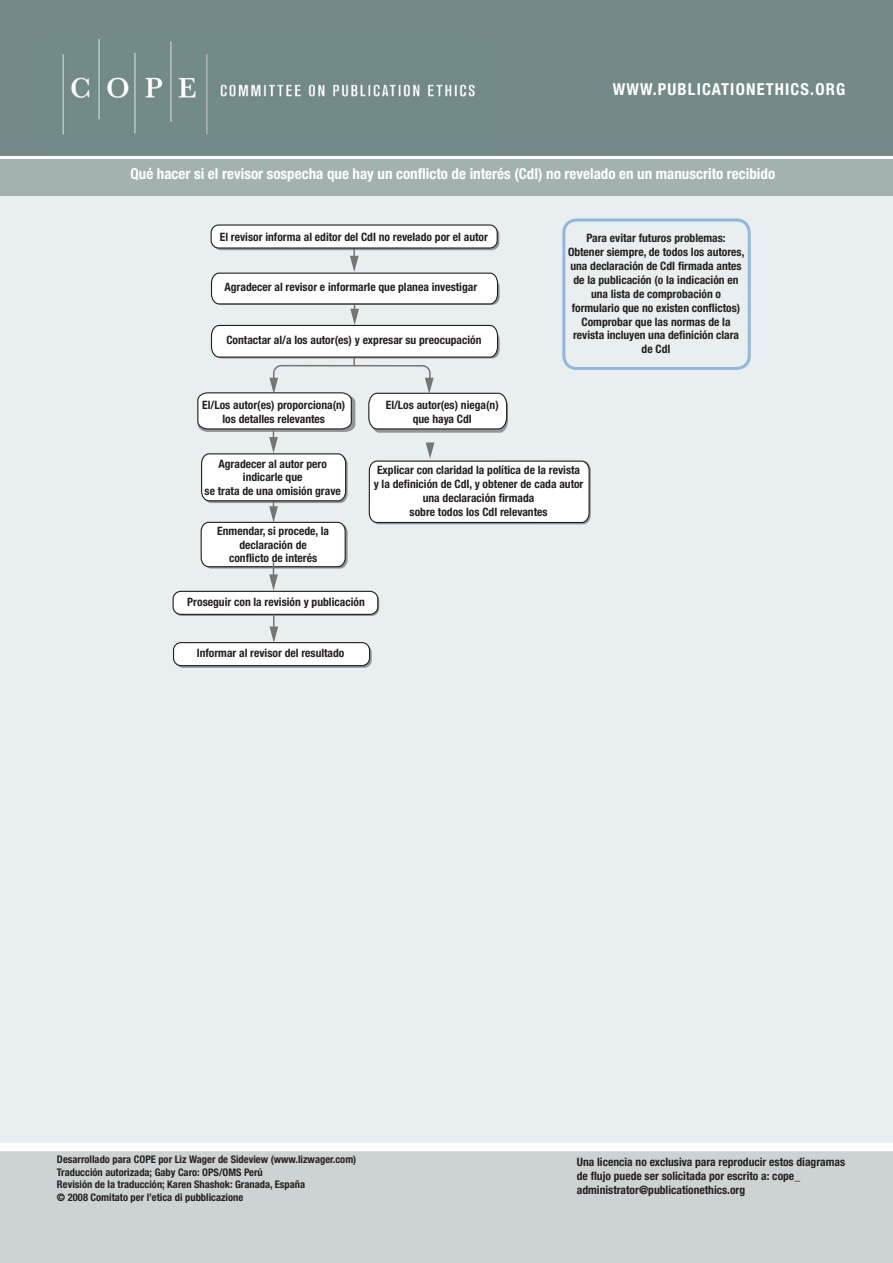
<style>
.page{position:relative;width:893px;height:1263px;background:#fff}
.page>*{position:absolute;margin:0;border:0;box-sizing:border-box;transform-origin:0 0}
.t1{font:700 condensed 16.5px "Helvetica Neue LT Std";letter-spacing:.07em;color:#fff}
.t2{font:700 condensed 15px "Helvetica Neue LT Std";color:#fff}
.t3{font:700 condensed 11.55px/13.8px "Helvetica Neue LT Std";color:#231f20;text-align:center}
.t4{font:700 condensed 10.5px "Helvetica Neue LT Std";color:#231f20}
</style>
<div class="page">
<div style="left:0;top:195px;width:893px;height:948px;background:#e9efee"></div>
<div style="left:0;top:0;width:893px;height:155px;background:#738a88"></div>
<div style="left:0;top:159px;width:893px;height:37px;background:#a2b2b0"></div>
<div style="left:0;top:1151px;width:893px;height:112px;background:#cdd3d2"></div>
<div style="left:211px;top:225px;width:286px;height:23px;background:#fff;border-radius:8px"></div>
<div style="left:211px;top:224px;width:287px;height:25px;border:1px solid #231f20;border-radius:8px"></div>
<svg style="left:176px;top:645px;width:196px;height:23px"></svg>
<svg style="left:174px;top:593px;width:205px;height:23px"></svg>
<div style="left:173px;top:591px;width:205px;height:23px;background:#fff;border-radius:8px"></div>
<div style="left:173px;top:591px;width:205px;height:24px;border:1px solid #231f20;border-radius:8px"></div>
<div style="left:174px;top:643px;width:196px;height:23px;background:#fff;border-radius:8px"></div>
<div style="left:173px;top:642px;width:197px;height:24px;border:1px solid #231f20;border-radius:8px"></div>
<svg style="left:269px;top:614px;width:9px;height:29px"></svg>
<svg style="left:197px;top:248px;width:394px;height:356px"></svg>
<div style="left:562px;top:218px;width:189px;height:152px;border:3px solid #92b6e0;border-radius:13px"></div>
<img style="left:62px;top:38px;width:413px;height:97px">
<p class="t1" style="left:613px;top:80px;width:234px">WWW.PUBLICATIONETHICS.ORG</p>
<p class="t2" style="left:131px;top:164px;width:646px">Qué hacer si el revisor sospecha que hay un conflicto de interés (CdI) no revelado en un manuscrito recibido</p>
<p class="t3" style="left:220px;top:230px;width:270px">El revisor informa al editor del CdI no revelado por el autor</p>
<p class="t3" style="left:224px;top:280px;width:254px">Agradecer al revisor e informarle que planea investigar</p>
<p class="t3" style="left:226px;top:333px;width:257px">Contactar al/a los autor(es) y expresar su preocupación</p>
<p class="t3" style="left:586px;top:231px;width:141px">Para evitar futuros problemas:</p>
<p class="t3" style="left:568px;top:245px;width:178px">Obtener siempre, de todos los autores,</p>
<p class="t3" style="left:570px;top:259px;width:173px">una declaración de CdI firmada antes</p>
<p class="t3" style="left:573px;top:273px;width:167px">de la publicación (o la indicación en</p>
<p class="t3" style="left:572px;top:287px;width:170px">una lista de comprobación o formulario que no existen conflictos)</p>
<p class="t3" style="left:581px;top:314px;width:151px">Comprobar que las normas de la</p>
<p class="t3" style="left:573px;top:328px;width:168px">revista incluyen una definición clara</p>
<p class="t3" style="left:642px;top:342px;width:30px">de CdI</p>
<p class="t3" style="left:202px;top:398px;width:145px">El/Los autor(es) proporciona(n)</p>
<p class="t3" style="left:222px;top:412px;width:104px">los detalles relevantes</p>
<p class="t3" style="left:218px;top:456px;width:110px">Agradecer al autor pero indicarle que</p>
<p class="t3" style="left:205px;top:484px;width:138px">se trata de una omisión grave</p>
<p class="t3" style="left:217px;top:523px;width:113px">Enmendar, si procede, la declaración de</p>
<p class="t3" style="left:229px;top:551px;width:90px">conflicto de interés</p>
<p class="t3" style="left:187px;top:594px;width:179px">Proseguir con la revisión y publicación</p>
<p class="t3" style="left:386px;top:398px;width:115px">El/Los autor(es) niega(n)</p>
<p class="t3" style="left:413px;top:412px;width:61px">que haya CdI</p>
<p class="t3" style="left:374px;top:463px;width:211px">Explicar con claridad la política de la revista y la definición de CdI, y obtener de cada autor una declaración firmada</p>
<p class="t3" style="left:410px;top:505px;width:140px">sobre todos los CdI relevantes</p>
<p class="t3" style="left:197px;top:645px;width:149px">Informar al revisor del resultado</p>
<p class="t4" style="left:57px;top:1153px;width:301px">Desarrollado para COPE por Liz Wager de Sideview (www.lizwager.com)</p>
<p class="t4" style="left:57px;top:1165px;width:207px">Traducción autorizada; Gaby Caro: OPS/OMS Perú</p>
<p class="t4" style="left:57px;top:1178px;width:250px">Revisión de la traducción; Karen Shashok: Granada, España</p>
<p class="t4" style="left:57px;top:1191px;width:188px">© 2008 Comitato per l’etica di pubblicazione</p>
<p class="t3" style="left:577px;top:1155px;width:270px;text-align:left">Una licencia no exclusiva para reproducir estos diagramas de flujo puede ser solicitada por escrito a: cope_ administrator@publicationethics.org</p>
</div>
